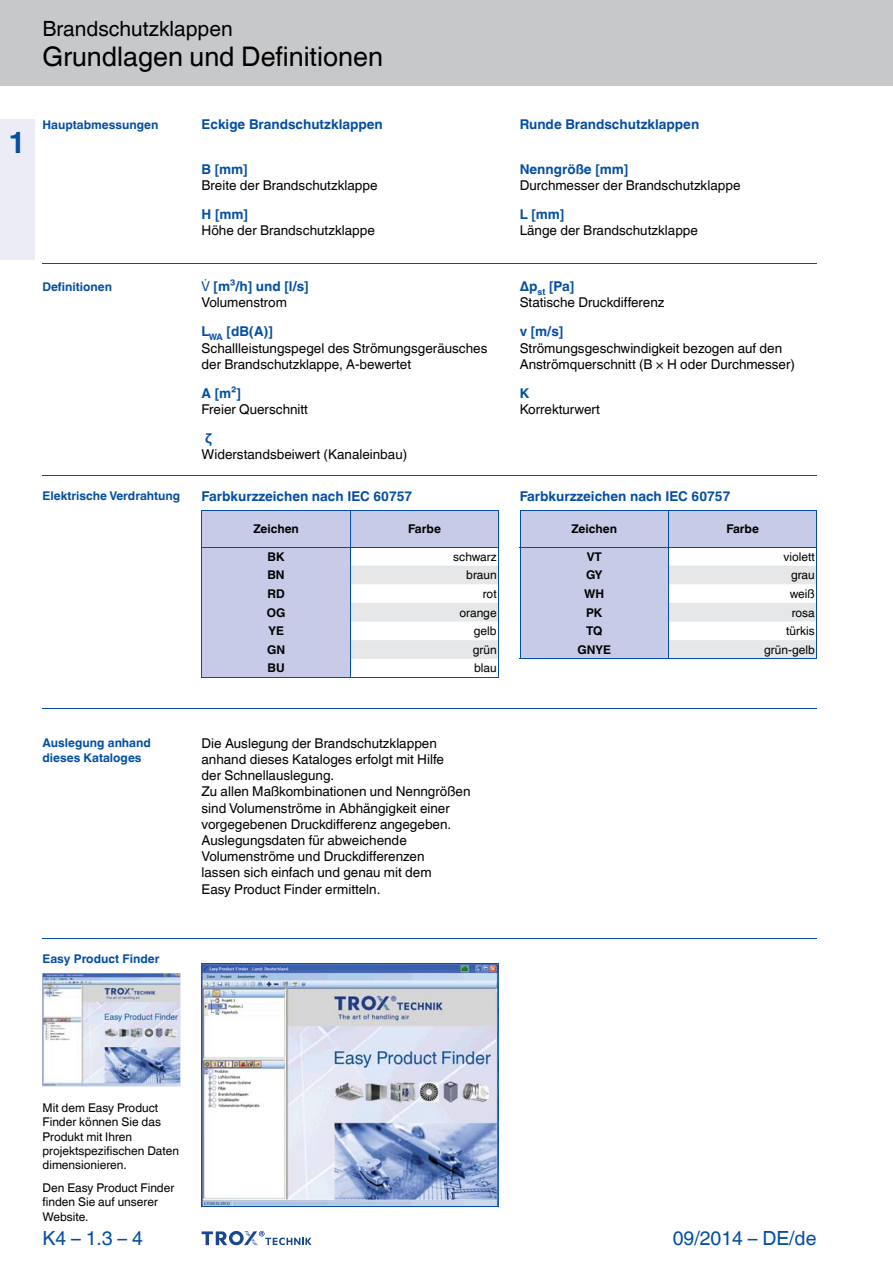
<style>
.page{position:relative;width:893px;height:1263px;background:#fff}
.page>*{position:absolute;margin:0;border:0;box-sizing:border-box;transform-origin:0 0}
.t1{font:700 30px "TROX Helvetica";color:#034ea2}
.t2{font:27px "TROX Helvetica";color:#000}
.t3{font:21px "TROX Helvetica";color:#000}
.t4{font:19.5px "TROX Helvetica";color:#034ea2}
.t5{font:13.5px/16.2px "TROX Helvetica";color:#000}
.t6{font:700 13.5px "TROX Helvetica";color:#034ea2}
.t7{font:12px/14.4px "TROX Helvetica";color:#000}
.t8{font:700 12px/14.4px "TROX Helvetica";color:#034ea2}
.t9{font:700 12px "TROX Helvetica";color:#000}
.s1{font-weight:700;color:#034ea2}
</style>
<div class="page">
<div style="left:0;top:0;width:893px;height:85px;background:#c7c8ca"></div>
<div style="left:0;top:119px;width:34px;height:140px;background:#ebecf6"></div>
<hr style="left:43px;top:263px;width:773px;height:1px;background:#034ea2">
<hr style="left:43px;top:475px;width:773px;height:1px;background:#034ea2">
<hr style="left:43px;top:708px;width:773px;height:1px;background:#034ea2">
<hr style="left:43px;top:938px;width:773px;height:1px;background:#034ea2">
<svg style="left:202px;top:1231px;width:110px;height:15px"></svg>
<div style="left:203px;top:511px;width:295px;height:166px;background:#c7cbe7"></div>
<hr style="left:350px;top:510px;width:149px;height:1px;background:#034ea2">
<hr style="left:498px;top:511px;width:1px;height:36px;background:#034ea2">
<hr style="left:202px;top:547px;width:297px;height:1px;background:#034ea2">
<hr style="left:202px;top:510px;width:148px;height:1px;background:#034ea2">
<hr style="left:202px;top:511px;width:1px;height:36px;background:#034ea2">
<hr style="left:350px;top:511px;width:1px;height:36px;background:#034ea2">
<svg style="left:202px;top:548px;width:1px;height:129px"></svg>
<hr style="left:202px;top:677px;width:297px;height:1px;background:#034ea2">
<svg style="left:350px;top:548px;width:149px;height:129px"></svg>
<hr style="left:668px;top:510px;width:149px;height:1px;background:#034ea2">
<hr style="left:520px;top:510px;width:148px;height:1px;background:#034ea2">
<svg style="left:520px;top:511px;width:297px;height:148px"></svg>
<img style="left:43px;top:973px;width:137px;height:113px">
<img style="left:202px;top:965px;width:296px;height:242px">
<hr style="left:201px;top:964px;width:1px;height:243px;background:#034ea2">
<hr style="left:498px;top:964px;width:1px;height:243px;background:#034ea2">
<hr style="left:201px;top:964px;width:297px;height:1px;background:#034ea2">
<hr style="left:201px;top:1207px;width:297px;height:1px;background:#034ea2">
<h1 class="t1" style="left:8px;top:118px;width:19px">1</h1>
<h3 class="t3" style="left:43px;top:12px;width:192px">Brandschutzklappen</h3>
<h2 class="t2" style="left:43px;top:35px;width:342px">Grundlagen und Definitionen</h2>
<p class="t8" style="left:43px;top:116px;width:117px">Hauptabmessungen</p>
<p class="t8" style="left:43px;top:278px;width:71px">Definitionen</p>
<p class="t6" style="left:202px;top:113px;width:183px">Eckige Brandschutzklappen</p>
<p class="t6" style="left:202px;top:158px;width:48px">B [mm]</p>
<p class="t5" style="left:202px;top:176px;width:177px">Breite der Brandschutzklappe</p>
<p class="t6" style="left:202px;top:203px;width:48px">H [mm]</p>
<p class="t5" style="left:202px;top:221px;width:175px">Höhe der Brandschutzklappe</p>
<p class="t6" style="left:214px;top:275px;width:97px">[m³/h] und [l/s]</p>
<p class="t5" style="left:202px;top:287px;width:87px;line-height:29px">Volumenstrom<br><span class="s1">L</span><sub>WA</sub> <span class="s1">[dB(A)]</span></p>
<p class="t5" style="left:202px;top:338px;width:287px">Schallleistungspegel des Strömungsgeräusches der Brandschutzklappe, A-bewertet</p>
<p class="t6" style="left:202px;top:382px;width:41px">A [m²]</p>
<p class="t5" style="left:202px;top:400px;width:108px">Freier Querschnitt</p>
<p class="t6" style="left:205px;top:427px;width:9px">ζ</p>
<p class="t5" style="left:202px;top:445px;width:207px">Widerstandsbeiwert (Kanaleinbau)</p>
<p class="t8" style="left:43px;top:488px;width:139px">Elektrische Verdrahtung</p>
<p class="t6" style="left:202px;top:485px;width:212px">Farbkurzzeichen nach IEC 60757</p>
<p class="t9" style="left:253px;top:519px;width:47px">Zeichen</p>
<p class="t9" style="left:408px;top:519px;width:34px">Farbe</p>
<p class="t9" style="left:268px;top:547px;width:19px">BK</p>
<p class="t7" style="left:453px;top:548px;width:45px">schwarz</p>
<p class="t9" style="left:267px;top:565px;width:19px">BN</p>
<p class="t7" style="left:466px;top:567px;width:32px">braun</p>
<p class="t9" style="left:267px;top:584px;width:19px">RD</p>
<p class="t7" style="left:483px;top:585px;width:15px">rot</p>
<p class="t9" style="left:267px;top:602px;width:20px">OG</p>
<p class="t7" style="left:460px;top:604px;width:39px">orange</p>
<p class="t9" style="left:268px;top:621px;width:17px">YE</p>
<p class="t7" style="left:474px;top:622px;width:24px">gelb</p>
<p class="t9" style="left:267px;top:640px;width:20px">GN</p>
<p class="t7" style="left:473px;top:641px;width:25px">grün</p>
<p class="t9" style="left:268px;top:658px;width:18px">BU</p>
<p class="t7" style="left:474px;top:660px;width:24px">blau</p>
<p class="t6" style="left:520px;top:113px;width:181px">Runde Brandschutzklappen</p>
<p class="t6" style="left:520px;top:158px;width:110px">Nenngröße [mm]</p>
<p class="t5" style="left:520px;top:176px;width:222px">Durchmesser der Brandschutzklappe</p>
<p class="t6" style="left:520px;top:203px;width:46px">L [mm]</p>
<p class="t5" style="left:520px;top:221px;width:180px">Länge der Brandschutzklappe</p>
<p class="t5" style="left:520px;top:277px;width:146px"><span class="s1">Δp</span><sub>st</sub> <span class="s1">[Pa]<br></span>Statische Druckdifferenz</p>
<p class="t6" style="left:520px;top:321px;width:45px">v [m/s]</p>
<p class="t5" style="left:520px;top:338px;width:277px">Strömungsgeschwindigkeit bezogen auf den<br>Anströmquerschnitt (B × H oder Durchmesser)</p>
<p class="t6" style="left:520px;top:382px;width:11px">K</p>
<p class="t5" style="left:520px;top:400px;width:82px">Korrekturwert</p>
<p class="t6" style="left:520px;top:485px;width:212px">Farbkurzzeichen nach IEC 60757</p>
<p class="t9" style="left:571px;top:519px;width:47px">Zeichen</p>
<p class="t9" style="left:726px;top:519px;width:34px">Farbe</p>
<p class="t9" style="left:587px;top:547px;width:17px">VT</p>
<p class="t7" style="left:783px;top:548px;width:33px">violett</p>
<p class="t9" style="left:586px;top:565px;width:18px">GY</p>
<p class="t7" style="left:791px;top:567px;width:25px">grau</p>
<p class="t9" style="left:584px;top:584px;width:22px">WH</p>
<p class="t7" style="left:790px;top:585px;width:27px">weiß</p>
<p class="t9" style="left:586px;top:602px;width:18px">PK</p>
<p class="t7" style="left:792px;top:604px;width:25px">rosa</p>
<p class="t9" style="left:586px;top:621px;width:18px">TQ</p>
<p class="t7" style="left:786px;top:622px;width:30px">türkis</p>
<p class="t9" style="left:577px;top:640px;width:35px">GNYE</p>
<p class="t7" style="left:764px;top:641px;width:52px">grün-gelb</p>
<p class="t8" style="left:43px;top:735px;width:110px">Auslegung anhand dieses Kataloges</p>
<p class="t8" style="left:43px;top:950px;width:118px">Easy Product Finder</p>
<p class="t5" style="left:202px;top:733px;width:270px">Die Auslegung der Brandschutzklappen anhand dieses Kataloges erfolgt mit Hilfe<br>der Schnellauslegung.<br>Zu allen Maßkombinationen und Nenngrößen sind Volumenströme in Abhängigkeit einer vorgegebenen Druckdifferenz angegeben.<br>Auslegungsdaten für abweichende Volumenströme und Druckdifferenzen<br>lassen sich einfach und genau mit dem<br>Easy Product Finder ermitteln.</p>
<p class="t7" style="left:43px;top:1099px;width:138px">Mit dem Easy Product<br>Finder können Sie das<br>Produkt mit Ihren projektspezifischen Daten dimensionieren.</p>
<p class="t7" style="left:43px;top:1179px;width:133px">Den Easy Product Finder finden Sie auf unserer<br>Website.</p>
<h3 class="t4" style="left:43px;top:1222px;width:102px">K 4 – 1.3 – 4</h3>
<h3 class="t4" style="left:673px;top:1222px;width:145px">09/2014 – DE/de</h3>
</div>
